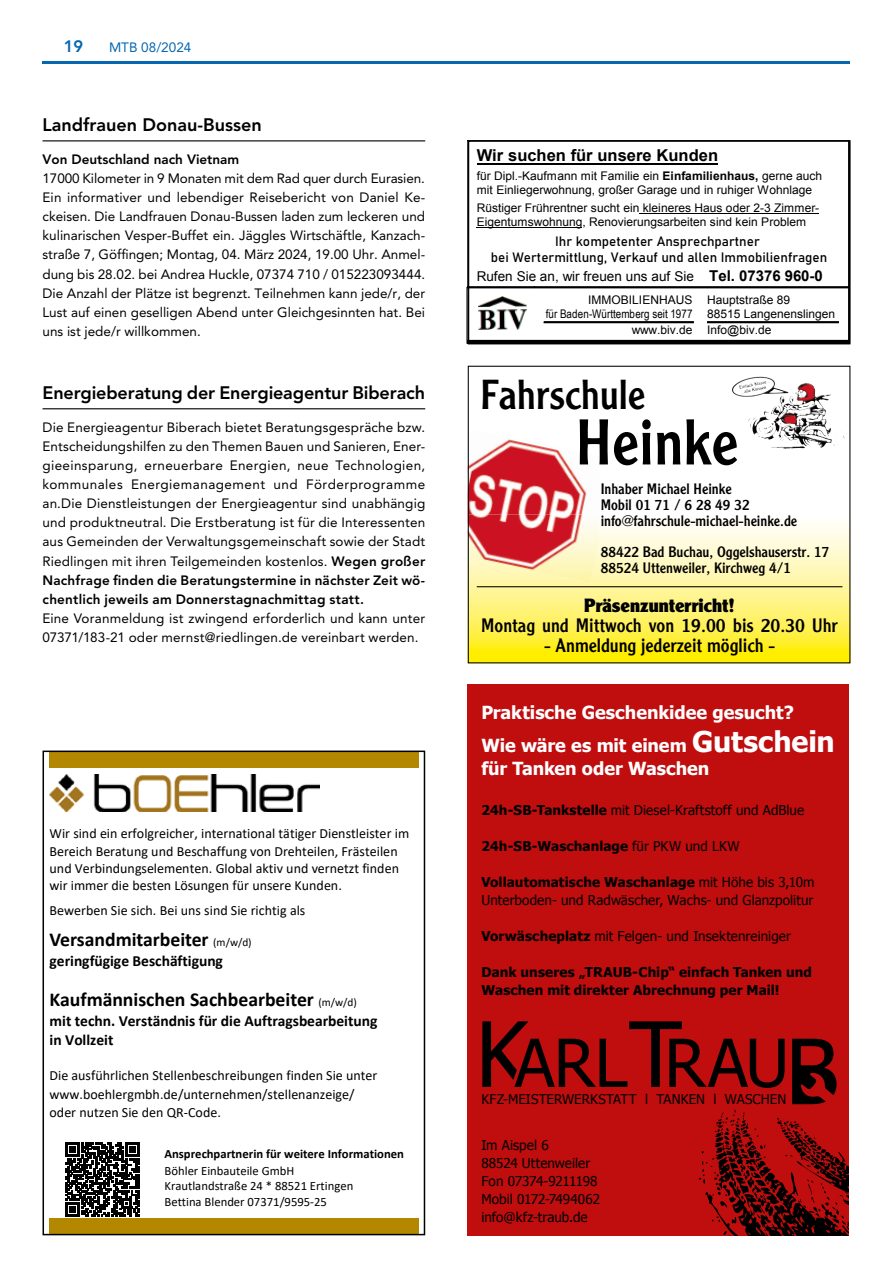
<style>
.page{position:relative;width:893px;height:1263px;background:#fff}
.page>*{position:absolute;margin:0;border:0;box-sizing:border-box;transform-origin:0 0}
.t1{font:63.15px "Clearface Gothic LH";color:#000}
.t2{font:40.95px "Clearface Gothic LH";color:#000}
.t3{font:700 19.8px "Calibri";color:#000}
.t4{font:19.05px "Clearface Gothic LH";color:#000}
.t5{font:900 18.75px "Clearface Gothic LH";letter-spacing:.005em;color:#000}
.t6{font:700 18px/33.6px "Tahoma";letter-spacing:-.005em;color:#fff}
.t7{font:800 18px "Avenir LT Pro";letter-spacing:-.005em;color:#000}
.t8{font:800 16.5px "Avenir LT Pro";color:#0666b0}
.t9{font:700 16.35px "Arial";color:#000}
.t10{font:700 15.6px/18.9px "Calibri";color:#000}
.t11{font:14.85px/15.9px "Clearface Gothic LH";color:#000}
.t12{font:13.95px/17.1px "Calibri";color:#000}
.t13{font:13.5px/19.2px "Avenir LT Pro";letter-spacing:.01em;color:#000;text-align:justify}
.t14{font:13.5px/18px "Tahoma";letter-spacing:.005em;color:#000}
.t15{font:700 13.5px/18px "Tahoma";letter-spacing:.005em;color:#000}
.t16{font:300 13.5px/16.2px "Bahnschrift";color:#000;text-align:center}
.t17{font:13.5px "Arial";color:#000}
.t18{font:800 13.5px "Avenir LT Pro";color:#000}
.t19{font:13.5px "Avenir LT Pro";color:#0666b0}
.t20{font:13.35px "Tahoma";letter-spacing:.005em;color:#000}
.t21{font:12.6px/15.5px "Calibri";color:#000}
.t22{font:700 12.6px "Calibri";color:#000}
.t23{font:11.85px/13.8px "Arial";color:#000}
.t24{font:11.85px "Arial Narrow";color:#000}
.s1{font-weight:800}
.s2{font-weight:400;font-size:11.25px}
.s3{font-weight:700}
.s4{font-weight:700;font-size:15px}
.s5{font-size:28.5px}
.s6{font-weight:400}
</style>
<div class="page">
<hr style="left:43px;top:62px;width:807px;height:2px;background:#0666b0">
<hr style="left:43px;top:140px;width:382px;height:1px;background:#000">
<hr style="left:43px;top:408px;width:382px;height:1px;background:#000">
<svg style="left:65px;top:1142px;width:74px;height:74px"></svg>
<img style="left:50px;top:774px;width:269px;height:37px">
<div style="left:50px;top:752px;width:369px;height:15px;background:#b38700"></div>
<div style="left:50px;top:1218px;width:369px;height:16px;background:#b38700"></div>
<div style="left:43px;top:750px;width:382px;height:485px;border:2px solid #000"></div>
<div style="left:468px;top:684px;width:381px;height:551px;background:#c00d0e"></div>
<svg style="left:482px;top:1021px;width:367px;height:215px"></svg>
<svg style="left:470px;top:524px;width:378px;height:137px;background:#fef37f"></svg>
<img style="left:470px;top:439px;width:129px;height:144px">
<div style="left:468px;top:366px;width:382px;height:297px;border:1px solid #000"></div>
<hr style="left:477px;top:586px;width:365px;height:1px;background:#000">
<img style="left:732px;top:377px;width:56px;height:20px">
<hr style="left:477px;top:163px;width:240px;height:2px;background:#000">
<hr style="left:643px;top:213px;width:107px;height:1px;background:#000">
<svg style="left:750px;top:213px;width:24px;height:1px"></svg>
<hr style="left:774px;top:213px;width:41px;height:1px;background:#000">
<hr style="left:477px;top:227px;width:105px;height:1px;background:#000">
<img style="left:479px;top:296px;width:48px;height:33px">
<hr style="left:468px;top:287px;width:67px;height:1px;background:#000">
<hr style="left:468px;top:288px;width:67px;height:1px;background:#000">
<hr style="left:467px;top:287px;width:1px;height:57px;background:#000">
<hr style="left:468px;top:340px;width:67px;height:1px;background:#000">
<hr style="left:544px;top:322px;width:150px;height:1px;background:#000">
<hr style="left:707px;top:322px;width:132px;height:1px;background:#000">
<hr style="left:534px;top:287px;width:316px;height:1px;background:#000">
<hr style="left:534px;top:288px;width:316px;height:1px;background:#000">
<hr style="left:534px;top:340px;width:316px;height:1px;background:#000">
<div style="left:468px;top:140px;width:382px;height:204px;border:2px solid #000"></div>
<p class="t8" style="left:64px;top:36px;width:21px">19</p>
<p class="t19" style="left:109px;top:39px;width:84px">MTB 08/2024</p>
<h3 class="t7" style="left:43px;top:115px;width:221px">Landfrauen Donau-Bussen</h3>
<p class="t18" style="left:43px;top:151px;width:198px">Von Deutschland nach Vietnam</p>
<p class="t13" style="left:43px;top:168px;width:384px">17000 Kilometer in 9 Monaten mit dem Rad quer durch Eurasien.<br>Ein informativer und lebendiger Reisebericht von Daniel Ke&shy;ckeisen. Die Landfrauen Donau-Bussen laden zum leckeren und kulinarischen Vesper-Buffet ein. Jäggles Wirtschäftle, Kanzach&shy;straße 7, Göffingen; Montag, 04. März 2024, 19.00 Uhr. Anmel&shy;dung bis 28.02. bei Andrea Huckle, 07374 710 / 015223093444.<br>Die Anzahl der Plätze ist begrenzt. Teilnehmen kann jede/r, der Lust auf einen geselligen Abend unter Gleichgesinnten hat. Bei uns ist jede/r willkommen.</p>
<h3 class="t7" style="left:43px;top:382px;width:384px">Energieberatung der Energieagentur Biberach</h3>
<p class="t13" style="left:43px;top:417px;width:384px">Die Energieagentur Biberach bietet Beratungsgespräche bzw.<br>Entscheidungshilfen zu den Themen Bauen und Sanieren, Ener&shy;gieeinsparung, erneuerbare Energien, neue Technologien, kommunales Energiemanagement und Förderprogramme an.Die Dienstleistungen der Energieagentur sind unabhängig und produktneutral. Die Erstberatung ist für die Interessenten aus Gemeinden der Verwaltungsgemeinschaft sowie der Stadt Riedlingen mit ihren Teilgemeinden kostenlos. <span class="s1">Wegen großer Nachfrage finden die Beratungstermine in nächster Zeit wö&shy;chentlich jeweils am Donnerstagnachmittag statt.</span></p>
<p class="t13" style="left:43px;top:608px;width:384px">Eine Voranmeldung ist zwingend erforderlich und kann unter<br>07371/183-21 oder mernst@riedlingen.de vereinbart werden.</p>
<p class="t12" style="left:50px;top:825px;width:361px">Wir sind ein erfolgreicher, international tätiger Dienstleister im Bereich Beratung und Beschaffung von Drehteilen, Frästeilen und Verbindungselementen. Global aktiv und vernetzt finden wir immer die besten Lösungen für unsere Kunden.</p>
<p class="t12" style="left:50px;top:902px;width:257px">Bewerben Sie sich. Bei uns sind Sie richtig als</p>
<h3 class="t3" style="left:50px;top:926px;width:204px">Versandmitarbeiter <span class="s2">(m/w/d)</span></h3>
<p class="t10" style="left:50px;top:951px;width:175px">geringfügige Beschäftigung</p>
<h3 class="t3" style="left:50px;top:986px;width:309px">Kaufmännischen Sachbearbeiter <span class="s2">(m/w/d)</span></h3>
<p class="t10" style="left:50px;top:1011px;width:329px">mit techn. Verständnis für die Auftragsbearbeitung in Vollzeit</p>
<p class="t12" style="left:50px;top:1065px;width:329px;line-height:18.8px">Die ausführlichen Stellenbeschreibungen finden Sie unter www.boehlergmbh.de/unternehmen/stellenanzeige/ oder nutzen Sie den QR-Code.</p>
<p class="t22" style="left:165px;top:1144px;width:241px">Ansprechpartnerin für weitere Informationen</p>
<p class="t21" style="left:165px;top:1162px;width:190px">Böhler Einbauteile GmbH<br>Krautlandstraße 24 * 88521 Ertingen<br>Bettina Blender 07371/9595-25</p>
<p class="t9" style="left:477px;top:145px;width:243px">Wir suchen für unsere Kunden</p>
<p class="t23" style="left:477px;top:169px;width:347px">für Dipl.-Kaufmann mit Familie ein <span class="s3">Einfamilienhaus,</span> gerne auch mit Einliegerwohnung, großer Garage und in ruhiger Wohnlage</p>
<p class="t23" style="left:477px;top:201px;width:344px">Rüstiger Frührentner sucht ein kleineres Haus oder 2-3 Zimmer-<br>Eigentumswohnung, Renovierungsarbeiten sind kein Problem</p>
<p class="t16" style="left:491px;top:232px;width:338px">Ihr kompetenter Ansprechpartner<br>bei Wertermittlung, Verkauf und allen Immobilienfragen</p>
<p class="t17" style="left:477px;top:267px;width:348px">Rufen Sie an, wir freuen uns auf Sie <span class="s4">Tel. 07376 960-0</span></p>
<p class="t23" style="left:588px;top:293px;width:106px">IMMOBILIENHAUS</p>
<p class="t24" style="left:546px;top:305px;width:148px">für Baden-Württemberg seit 1977</p>
<p class="t23" style="left:707px;top:293px;width:130px">Hauptstraße 89<br>88515 Langenenslingen</p>
<p class="t23" style="left:632px;top:323px;width:141px">www.biv.de Info@biv.de</p>
<h2 class="t2" style="left:480px;top:369px;width:166px">Fahrschule</h2>
<h1 class="t1" style="left:576px;top:402px;width:164px">Heinke</h1>
<p class="t11" style="left:601px;top:480px;width:198px">Inhaber Michael Heinke<br>Mobil 01 71 / 6 28 49 32 info@fahrschule-michael-heinke.de</p>
<p class="t11" style="left:601px;top:544px;width:230px">88422 Bad Buchau, Oggelshauserstr. 17<br>88524 Uttenweiler, Kirchweg 4/1</p>
<h3 class="t5" style="left:584px;top:593px;width:152px">Präsenzunterricht!</h3>
<h3 class="t4" style="left:481px;top:613px;width:358px">Montag und Mittwoch von 19.00 bis 20.30 Uhr</h3>
<h3 class="t4" style="left:544px;top:633px;width:233px">- Anmeldung jederzeit möglich -</h3>
<h3 class="t6" style="left:481px;top:694px;width:355px">Praktische Geschenkidee gesucht?<br>Wie wäre es mit einem <span class="s5">Gutschein</span></h3>
<h3 class="t6" style="left:481px;top:750px;width:230px">für Tanken oder Waschen</h3>
<p class="t14" style="left:481px;top:800px;width:324px"><span class="s3">24h-SB-Tankstelle</span> mit Diesel-Kraftstoff und AdBlue</p>
<p class="t15" style="left:481px;top:836px;width:260px">24h-SB-Waschanlage <span class="s6">für PKW und LKW</span></p>
<p class="t14" style="left:481px;top:872px;width:335px"><span class="s3">Vollautomatische Waschanlage</span> mit Höhe bis 3,10m<br>Unterboden- und Radwäscher, Wachs- und Glanzpolitur</p>
<p class="t14" style="left:481px;top:926px;width:311px"><span class="s3">Vorwäscheplatz</span> mit Felgen- und Insektenreiniger</p>
<p class="t15" style="left:481px;top:962px;width:332px">Dank unseres „TRAUB-Chip“ einfach Tanken und<br>Waschen mit direkter Abrechnung per Mail!</p>
<p class="t20" style="left:481px;top:1090px;width:306px">KFZ-MEISTERWERKSTATT l TANKEN l WASCHEN</p>
<p class="t14" style="left:481px;top:1135px;width:120px">Im Aispel 6<br>88524 Uttenweiler<br>Fon 07374-9211198<br>Mobil 0172-7494062 info@kfz-traub.de</p>
</div>
